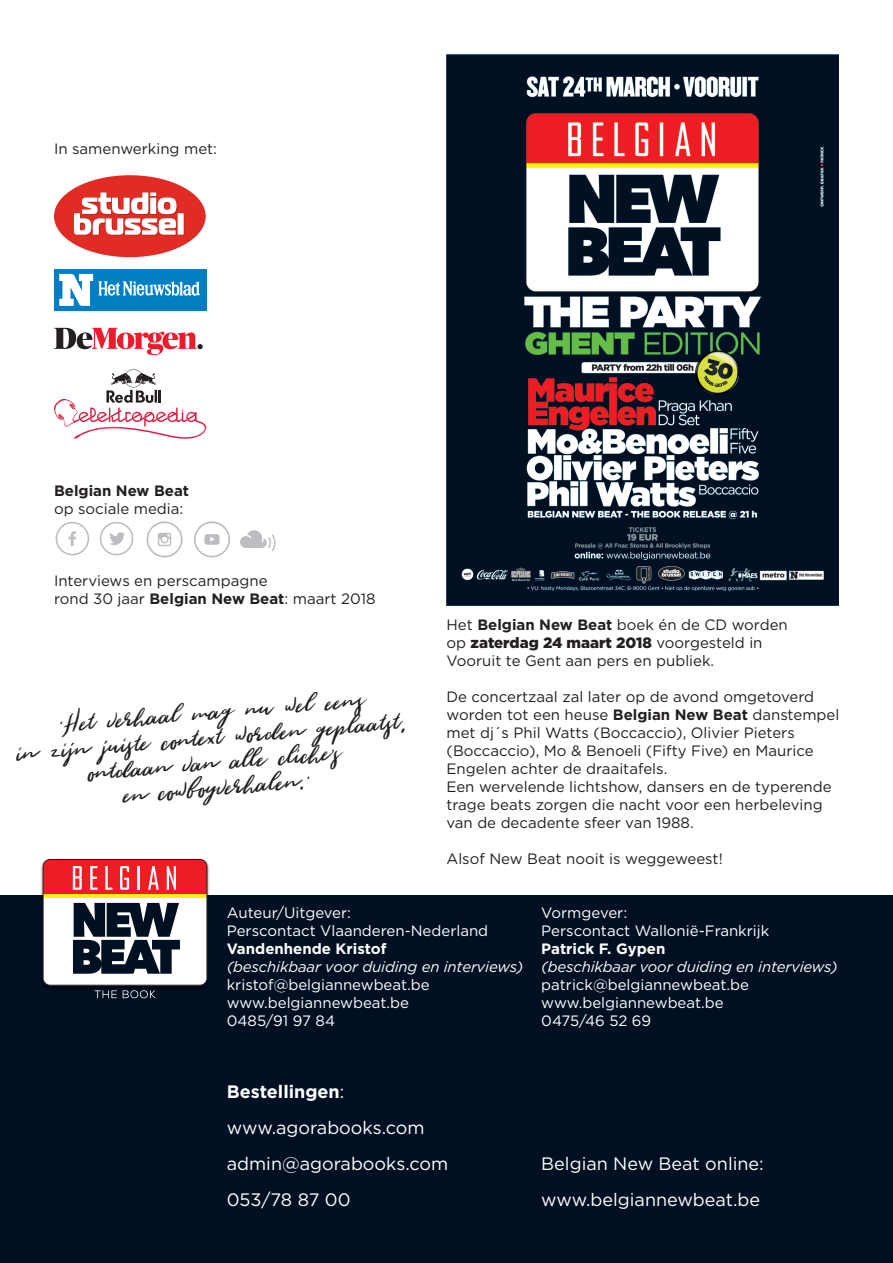
<style>
.page{position:relative;width:893px;height:1263px;background:#fff}
.page>*{position:absolute;margin:0;border:0;box-sizing:border-box;transform-origin:0 0}
.t1{font:21px "Wild Youth";color:#231f20}
.t2{font:18px "Gotham HTF";color:#fff}
.t3{font:700 18px "Gotham HTF";color:#fff}
.t4{font:15px/18px "Gotham HTF";color:#231f20}
.t5{font:15px "Gotham HTF";color:#fff}
.t6{font:italic 15px "Gotham HTF";letter-spacing:-.01em;color:#fff}
.t7{font:900 15px "Gotham HTF";color:#231f20}
.t8{font:700 15px "Gotham HTF";color:#fff}
.t9{font:700 15px "Gotham HTF";color:#231f20}
.s1{font-weight:700}
.s2{font-family:"Bahagia"}
.s3{font-weight:400}
</style>
<div class="page">
<div style="left:0;top:895px;width:893px;height:368px;background:#001023"></div>
<img style="left:40px;top:858px;width:170px;height:134px">
<svg style="left:95px;top:990px;width:22px;height:8px"></svg>
<svg style="left:123px;top:990px;width:32px;height:8px"></svg>
<div style="left:43px;top:859px;width:164px;height:126px;background:#fff;border-radius:7px"></div>
<svg style="left:43px;top:859px;width:164px;height:36px;background:#f0423f"></svg>
<hr style="left:43px;top:895px;width:164px;height:3px;background:#fff101">
<div style="left:43px;top:859px;width:164px;height:126px;border:1px solid #231f20;border-radius:7px"></div>
<svg style="left:73px;top:903px;width:107px;height:71px"></svg>
<img style="left:446px;top:54px;width:393px;height:551px">
<div style="left:54px;top:175px;width:152px;height:82px;background:#e12c26;border-radius:50%"></div>
<div style="left:179px;top:214px;width:6px;height:22px;background:#c22a1e"></div>
<svg style="left:74px;top:192px;width:103px;height:44px"></svg>
<div style="left:178px;top:213px;width:6px;height:22px;background:#fff"></div>
<div style="left:54px;top:270px;width:152px;height:41px;background:#007ec5"></div>
<svg style="left:59px;top:274px;width:141px;height:32px"></svg>
<svg style="left:54px;top:369px;width:152px;height:70px"></svg>
<svg style="left:240px;top:530px;width:36px;height:21px"></svg>
<svg style="left:55px;top:522px;width:34px;height:34px"></svg>
<svg style="left:99px;top:522px;width:35px;height:34px"></svg>
<svg style="left:146px;top:521px;width:37px;height:37px"></svg>
<svg style="left:194px;top:521px;width:36px;height:37px"></svg>
<svg style="left:54px;top:328px;width:149px;height:27px"></svg>
<p class="t4" style="left:54px;top:139px;width:165px">In samenwerking met:</p>
<p class="t9" style="left:54px;top:482px;width:137px">Belgian New Beat</p>
<p class="t4" style="left:54px;top:499px;width:131px">op sociale media:</p>
<p class="t4" style="left:54px;top:571px;width:215px">Interviews en perscampagne</p>
<p class="t4" style="left:54px;top:589px;width:323px">rond 30 jaar <span class="s1">Belgian New Beat</span>: maart 2018</p>
<p class="t1" style="left:57px;top:710px;width:307px;rotate:-5deg"><span class="s2">‘</span>Het verhaal mag nu wel eens</p>
<p class="t1" style="left:14px;top:739px;width:394px;rotate:-5deg">in zijn juiste context worden geplaatst,</p>
<p class="t1" style="left:85px;top:758px;width:255px;rotate:-5deg">ontdaan van alle cliche<span class="s2">’</span>s</p>
<p class="t1" style="left:121px;top:780px;width:187px;rotate:-5deg">en cowboyverhalen.<span class="s2">’</span></p>
<p class="t4" style="left:446px;top:615px;width:343px">Het <span class="s1">Belgian New Beat</span> boek én de CD worden</p>
<p class="t7" style="left:446px;top:634px;width:318px"><span class="s3">op</span> zaterdag 24 maart 2018 <span class="s3">voorgesteld in</span></p>
<p class="t4" style="left:446px;top:651px;width:269px">Vooruit te Gent aan pers en publiek.</p>
<p class="t4" style="left:446px;top:687px;width:394px">De concertzaal zal later op de avond omgetoverd worden tot een heuse <span class="s1">Belgian New Beat</span> danstempel met dj´s Phil Watts (Boccaccio), Olivier Pieters (Boccaccio), Mo &amp; Benoeli (Fifty Five) en Maurice Engelen achter de draaitafels.</p>
<p class="t4" style="left:446px;top:777px;width:387px">Een wervelende lichtshow, dansers en de typerende trage beats zorgen die nacht voor een herbeleving van de decadente sfeer van 1988.</p>
<p class="t4" style="left:446px;top:849px;width:278px">Alsof New Beat nooit is weggeweest!</p>
<p class="t5" style="left:227px;top:904px;width:126px">Auteur/Uitgever:</p>
<p class="t5" style="left:227px;top:922px;width:263px">Perscontact Vlaanderen-Nederland</p>
<p class="t8" style="left:227px;top:940px;width:161px">Vandenhende Kristof</p>
<p class="t6" style="left:227px;top:958px;width:298px">(beschikbaar voor duiding en interviews)</p>
<p class="t5" style="left:227px;top:976px;width:204px">kristof@belgiannewbeat.be</p>
<p class="t5" style="left:227px;top:994px;width:184px">www.belgiannewbeat.be</p>
<p class="t5" style="left:227px;top:1012px;width:110px">0485/91 97 84</p>
<p class="t5" style="left:541px;top:904px;width:87px">Vormgever:</p>
<p class="t5" style="left:541px;top:922px;width:230px">Perscontact Wallonië-Frankrijk</p>
<p class="t8" style="left:541px;top:940px;width:126px">Patrick F. Gypen</p>
<p class="t6" style="left:541px;top:958px;width:298px">(beschikbaar voor duiding en interviews)</p>
<p class="t5" style="left:541px;top:976px;width:209px">patrick@belgiannewbeat.be</p>
<p class="t5" style="left:541px;top:994px;width:184px">www.belgiannewbeat.be</p>
<p class="t5" style="left:541px;top:1012px;width:111px">0475/46 52 69</p>
<p class="t3" style="left:227px;top:1081px;width:119px">Bestellingen<span class="s3">:</span></p>
<p class="t2" style="left:227px;top:1118px;width:199px">www.agorabooks.com</p>
<p class="t2" style="left:227px;top:1154px;width:223px">admin@agorabooks.com</p>
<p class="t2" style="left:227px;top:1190px;width:125px">053/78 87 00</p>
<p class="t2" style="left:541px;top:1154px;width:224px">Belgian New Beat online:</p>
<p class="t2" style="left:541px;top:1190px;width:220px">www.belgiannewbeat.be</p>
</div>
